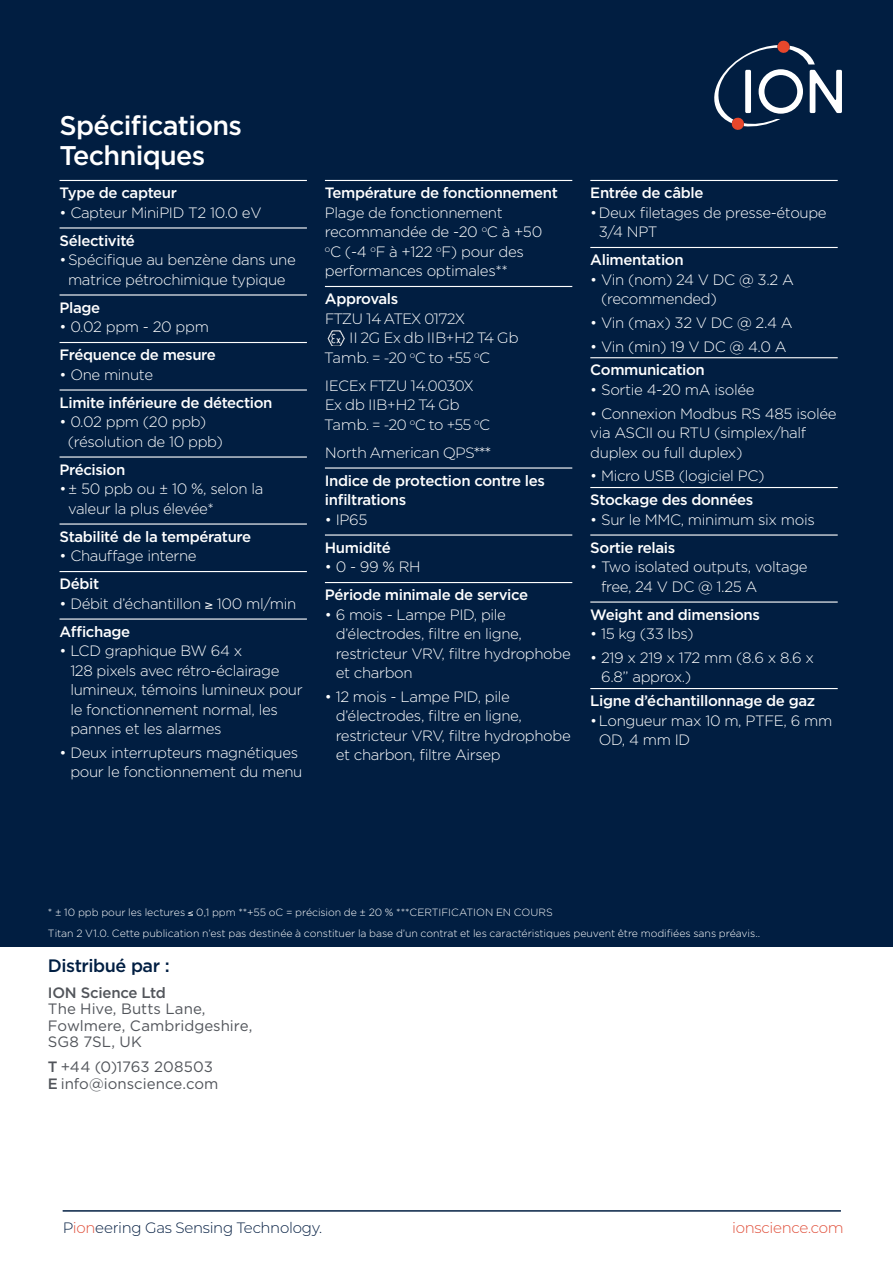
<style>
.page{position:relative;width:893px;height:1263px;background:#fff}
.page>*{position:absolute;margin:0;border:0;box-sizing:border-box;transform-origin:0 0}
.t1{font:500 27px/30px "Gotham";letter-spacing:-.025em;color:#fff}
.t2{font:500 18px "Gotham";letter-spacing:-.025em;color:#001e42}
.t3{font:300 15px/19.5px "Gotham";letter-spacing:-.025em;color:#fff}
.t4{font:500 15px/19.5px "Gotham";letter-spacing:-.025em;color:#fff}
.t5{font:300 15px/19.5px "Montserrat";letter-spacing:-.025em;color:#fff}
.t6{font:15px/16.5px "Gotham";color:#52555b}
.t7{font:300 15px "Montserrat";letter-spacing:-.02em;color:#041e42}
.t8{font:300 15px "Montserrat";letter-spacing:-.02em;color:#e04e39}
.t9{font:500 15px "Gotham";letter-spacing:-.015em;color:#52555b}
.t10{font:300 10.5px/21px "Gotham";letter-spacing:-.005em;color:#fff}
.s1{font-weight:500}
.s2{color:#e04e39}
</style>
<div class="page">
<div style="left:0;top:0;width:893px;height:946px;background:#011e41"></div>
<hr style="left:63px;top:1210px;width:778px;height:1px;background:#001e42">
<svg style="left:714px;top:40px;width:128px;height:90px"></svg>
<hr style="left:60px;top:180px;width:247px;height:1px;background:#fff">
<hr style="left:60px;top:227px;width:247px;height:2px;background:#fff">
<hr style="left:60px;top:294px;width:247px;height:2px;background:#fff">
<hr style="left:60px;top:342px;width:247px;height:1px;background:#fff">
<hr style="left:60px;top:389px;width:247px;height:2px;background:#fff">
<hr style="left:60px;top:456px;width:247px;height:2px;background:#fff">
<hr style="left:60px;top:523px;width:247px;height:2px;background:#fff">
<hr style="left:60px;top:571px;width:247px;height:1px;background:#fff">
<hr style="left:60px;top:618px;width:247px;height:2px;background:#fff">
<hr style="left:325px;top:180px;width:247px;height:1px;background:#fff">
<hr style="left:325px;top:286px;width:247px;height:1px;background:#fff">
<hr style="left:325px;top:467px;width:247px;height:2px;background:#fff">
<hr style="left:325px;top:534px;width:247px;height:2px;background:#fff">
<hr style="left:325px;top:582px;width:247px;height:1px;background:#fff">
<hr style="left:590px;top:180px;width:248px;height:1px;background:#fff">
<hr style="left:590px;top:247px;width:248px;height:1px;background:#fff">
<hr style="left:590px;top:357px;width:248px;height:1px;background:#fff">
<hr style="left:590px;top:487px;width:248px;height:1px;background:#fff">
<hr style="left:590px;top:534px;width:248px;height:2px;background:#fff">
<hr style="left:590px;top:601px;width:248px;height:2px;background:#fff">
<hr style="left:590px;top:688px;width:248px;height:1px;background:#fff">
<img style="left:327px;top:331px;width:17px;height:14px">
<h1 class="t1" style="left:60px;top:110px;width:184px">Spécifications<br>Techniques</h1>
<p class="t4" style="left:60px;top:183px;width:119px">Type de capteur</p>
<p class="t3" style="left:60px;top:202px;width:204px">• Capteur MiniPID T2 10.0 eV</p>
<p class="t4" style="left:60px;top:230px;width:77px">Sélectivité</p>
<p class="t3" style="left:60px;top:250px;width:238px;text-align:center">•Spécifique au benzène dans une matrice pétrochimique typique</p>
<p class="t4" style="left:60px;top:297px;width:42px">Plage</p>
<p class="t3" style="left:60px;top:317px;width:151px">• 0.02 ppm - 20 ppm</p>
<p class="t4" style="left:60px;top:345px;width:158px">Fréquence de mesure</p>
<p class="t3" style="left:60px;top:364px;width:95px">• One minute</p>
<p class="t4" style="left:60px;top:392px;width:215px">Limite inférieure de détection</p>
<p class="t3" style="left:68px;top:412px;width:157px;text-indent:-8px">• 0.02 ppm (20 ppb) (résolution de 10 ppb)</p>
<p class="t4" style="left:60px;top:459px;width:67px">Précision</p>
<p class="t3" style="left:68px;top:479px;width:197px;text-indent:-9px">•± 50 ppb ou ± 10 %, selon la valeur la plus élevée*</p>
<p class="t4" style="left:60px;top:526px;width:193px">Stabilité de la température</p>
<p class="t3" style="left:60px;top:546px;width:139px">• Chauffage interne</p>
<p class="t4" style="left:60px;top:574px;width:41px">Débit</p>
<p class="t3" style="left:60px;top:589px;width:238px;line-height:28px">• Débit d’échantillon ≥ 100 ml/min<br><span class="s1">Affichage</span></p>
<p class="t3" style="left:70px;top:641px;width:234px;text-indent:-11px">• LCD graphique BW 64 x<br>128 pixels avec rétro-éclairage lumineux, témoins lumineux pour le fonctionnement normal, les pannes et les alarmes</p>
<p class="t3" style="left:60px;top:742px;width:244px;text-align:right">• Deux interrupteurs magnétiques pour le fonctionnement du menu</p>
<p class="t4" style="left:325px;top:183px;width:234px">Température de fonctionnement</p>
<p class="t3" style="left:325px;top:202px;width:219px">Plage de fonctionnement recommandée de -20 <sup>o</sup>C à +50 <sup>o</sup>C (-4 <sup>o</sup>F à +122 <sup>o</sup>F) pour des performances optimales**</p>
<p class="t4" style="left:325px;top:289px;width:75px">Approvals</p>
<p class="t5" style="left:325px;top:308px;width:141px">FTZU 14 ATEX 0172X</p>
<p class="t5" style="left:349px;top:327px;width:171px">II 2G Ex db IIB+H2 T4 Gb</p>
<p class="t5" style="left:325px;top:347px;width:167px">Tamb. = -20 <sup>o</sup>C to +55 <sup>o</sup>C</p>
<p class="t5" style="left:325px;top:375px;width:167px">IECEx FTZU 14.0030X<br>Ex db IIB+H2 T4 Gb<br>Tamb. = -20 <sup>o</sup>C to +55 <sup>o</sup>C</p>
<p class="t5" style="left:325px;top:442px;width:167px">North American QPS***</p>
<p class="t4" style="left:325px;top:470px;width:222px">Indice de protection contre les infiltrations</p>
<p class="t3" style="left:325px;top:509px;width:44px">• IP65</p>
<p class="t4" style="left:325px;top:537px;width:67px">Humidité</p>
<p class="t3" style="left:325px;top:557px;width:97px">• 0 - 99 % RH</p>
<p class="t4" style="left:325px;top:585px;width:205px">Période minimale de service</p>
<p class="t3" style="left:336px;top:604px;width:237px;text-indent:-11px">• 6 mois - Lampe PID, pile d’électrodes, filtre en ligne, restricteur VRV, filtre hydrophobe et charbon</p>
<p class="t3" style="left:336px;top:686px;width:237px;text-indent:-11px">• 12 mois - Lampe PID, pile d’électrodes, filtre en ligne, restricteur VRV, filtre hydrophobe et charbon, filtre Airsep</p>
<p class="t4" style="left:590px;top:183px;width:115px">Entrée de câble</p>
<p class="t3" style="left:599px;top:202px;width:229px;text-indent:-9px">•Deux filetages de presse-étoupe<br>3/4 NPT</p>
<p class="t4" style="left:590px;top:250px;width:95px">Alimentation</p>
<p class="t3" style="left:601px;top:269px;width:194px;text-indent:-11px">• Vin (nom) 24 V DC @ 3.2 A (recommended)</p>
<p class="t3" style="left:590px;top:312px;width:204px">• Vin (max) 32 V DC @ 2.4 A</p>
<p class="t3" style="left:590px;top:336px;width:198px">• Vin (min) 19 V DC @ 4.0 A</p>
<p class="t4" style="left:590px;top:360px;width:116px">Communication</p>
<p class="t3" style="left:590px;top:379px;width:166px">• Sortie 4-20 mA isolée</p>
<p class="t3" style="left:590px;top:403px;width:248px">• Connexion Modbus RS 485 isolée via ASCII ou RTU (simplex/half duplex ou full duplex)</p>
<p class="t3" style="left:590px;top:466px;width:176px">• Micro USB (logiciel PC)</p>
<p class="t4" style="left:590px;top:490px;width:164px">Stockage des données</p>
<p class="t3" style="left:590px;top:509px;width:226px">• Sur le MMC, minimum six mois</p>
<p class="t4" style="left:590px;top:537px;width:87px">Sortie relais</p>
<p class="t3" style="left:601px;top:557px;width:208px;text-indent:-11px">• Two isolated outputs, voltage free, 24 V DC @ 1.25 A</p>
<p class="t4" style="left:590px;top:604px;width:171px">Weight and dimensions</p>
<p class="t3" style="left:590px;top:624px;width:105px">• 15 kg (33 lbs)</p>
<p class="t3" style="left:601px;top:647px;width:214px;text-indent:-11px">• 219 x 219 x 172 mm (8.6 x 8.6 x<br>6.8” approx.)</p>
<p class="t4" style="left:590px;top:691px;width:226px">Ligne d’échantillonnage de gaz</p>
<p class="t3" style="left:599px;top:710px;width:235px;text-indent:-9px">•Longueur max 10 m, PTFE, 6 mm<br>OD, 4 mm ID</p>
<p class="t10" style="left:48px;top:901px;width:714px">* ± 10 ppb pour les lectures ≤ 0,1 ppm **+55 oC = précision de ± 20 % ***CERTIFICATION EN COURS<br>Titan 2 V1.0. Cette publication n’est pas destinée à constituer la base d’un contrat et les caractéristiques peuvent être modifiées sans préavis..</p>
<p class="t2" style="left:48px;top:954px;width:123px">Distribué par :</p>
<p class="t9" style="left:48px;top:982px;width:119px">ION Science Ltd</p>
<p class="t6" style="left:48px;top:1000px;width:206px">The Hive, Butts Lane,<br>Fowlmere, Cambridgeshire,<br>SG8 7SL, UK</p>
<p class="t6" style="left:48px;top:1058px;width:172px"><span class="s1">T</span> +44 (0)1763 208503<br><span class="s1">E</span> info@ionscience.com</p>
<p class="t7" style="left:63px;top:1217px;width:261px">P<span class="s2">ion</span>eering Gas Sensing Technology.</p>
<p class="t8" style="left:732px;top:1217px;width:113px">ionscience.com</p>
</div>
